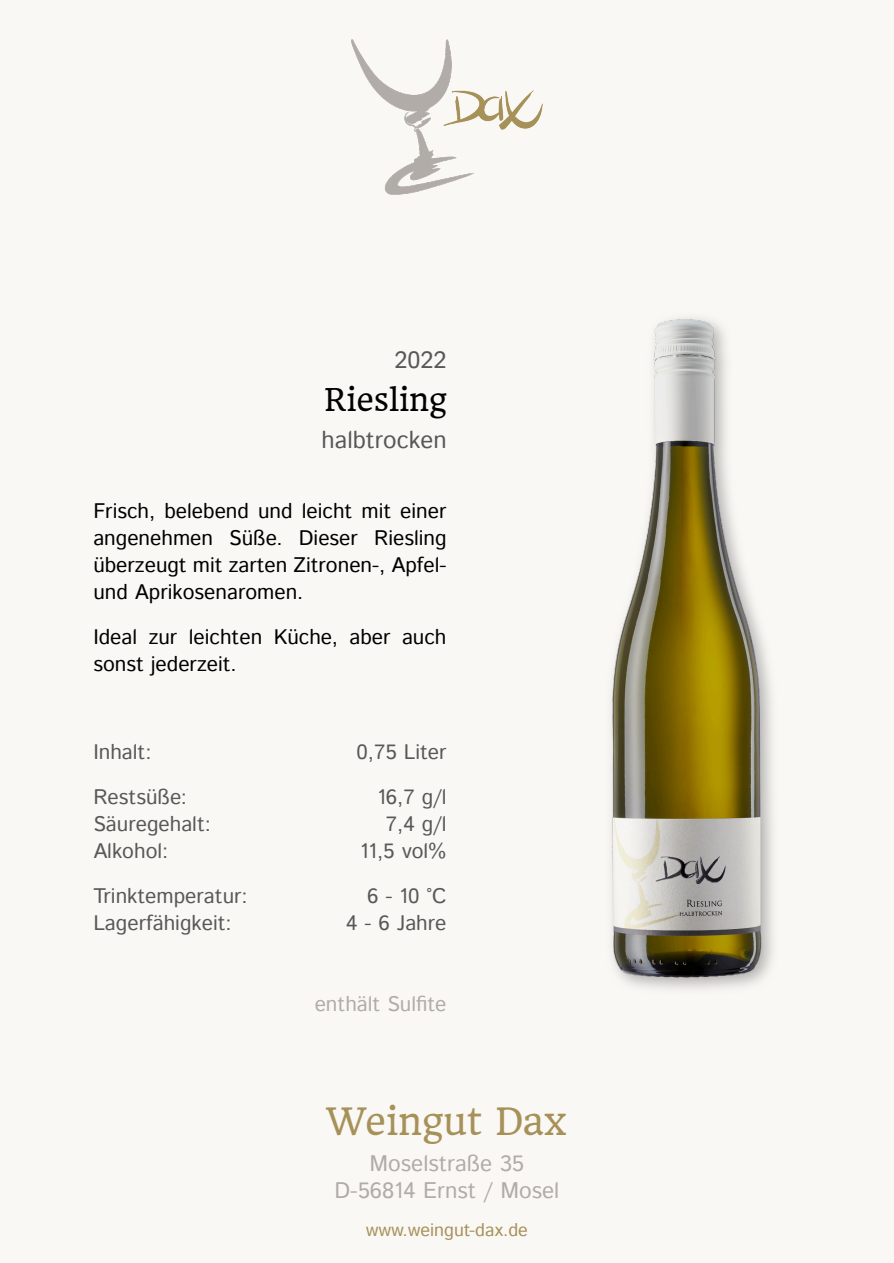
<style>
.page{position:relative;width:894px;height:1263px;background:#fff}
.page>*{position:absolute;margin:0;border:0;box-sizing:border-box;transform-origin:0 0}
.t1{font:36px "Headland One";color:#a69158}
.t2{font:30px "Headland One";color:#000}
.t3{font:24px "Istok Web";color:#585858}
.t4{font:22.5px/27px "Istok Web";color:#b1aca8;text-align:center}
.t5{font:21px/27px "Istok Web";color:#000;text-align:justify}
.t6{font:21px/27px "Istok Web";color:#585858}
.t7{font:21px "Istok Web";color:#b1aca8}
.t8{font:18px "Istok Web";color:#a69158}
</style>
<div class="page">
<div style="left:0;top:0;width:893px;height:1263px;background:#faf8f5"></div>
<img style="left:473px;top:91px;width:69px;height:38px">
<img style="left:351px;top:39px;width:122px;height:156px">
<img style="left:611px;top:318px;width:162px;height:671px">
<p class="t3" style="left:394px;top:344px;width:54px">2022</p>
<h2 class="t2" style="left:324px;top:381px;width:124px">Riesling</h2>
<p class="t3" style="left:321px;top:424px;width:126px">halbtrocken</p>
<p class="t5" style="left:93px;top:499px;width:354px">Frisch, belebend und leicht mit einer angenehmen Süße. Dieser Riesling überzeugt mit zarten Zitronen-, Apfel&shy;und Aprikosenaromen.</p>
<p class="t5" style="left:93px;top:625px;width:354px">Ideal zur leichten Küche, aber auch sonst jederzeit.</p>
<p class="t6" style="left:93px;top:730px;width:95px;line-height:45px">Inhalt:<br>Restsüße:</p>
<p class="t6" style="left:93px;top:811px;width:119px">Säuregehalt:<br>Alkohol:</p>
<p class="t6" style="left:93px;top:883px;width:156px">Trinktemperatur:<br>Lagerfähigkeit:</p>
<p class="t6" style="left:356px;top:730px;width:91px;line-height:45px;text-align:right">0,75 Liter<br>16,7 g/l</p>
<p class="t6" style="left:360px;top:811px;width:88px;text-align:right">7,4 g/l<br>11,5 vol%</p>
<p class="t6" style="left:346px;top:883px;width:102px;text-align:right">6-10°C<br>4 - 6 Jahre</p>
<p class="t7" style="left:314px;top:990px;width:133px">enthält Sulfite</p>
<h1 class="t1" style="left:326px;top:1099px;width:243px">Weingut Dax</h1>
<p class="t4" style="left:334px;top:1151px;width:226px">Moselstraße 35<br>D-56814 Ernst / Mosel</p>
<p class="t8" style="left:366px;top:1217px;width:163px">www.weingut-dax.de</p>
</div>
